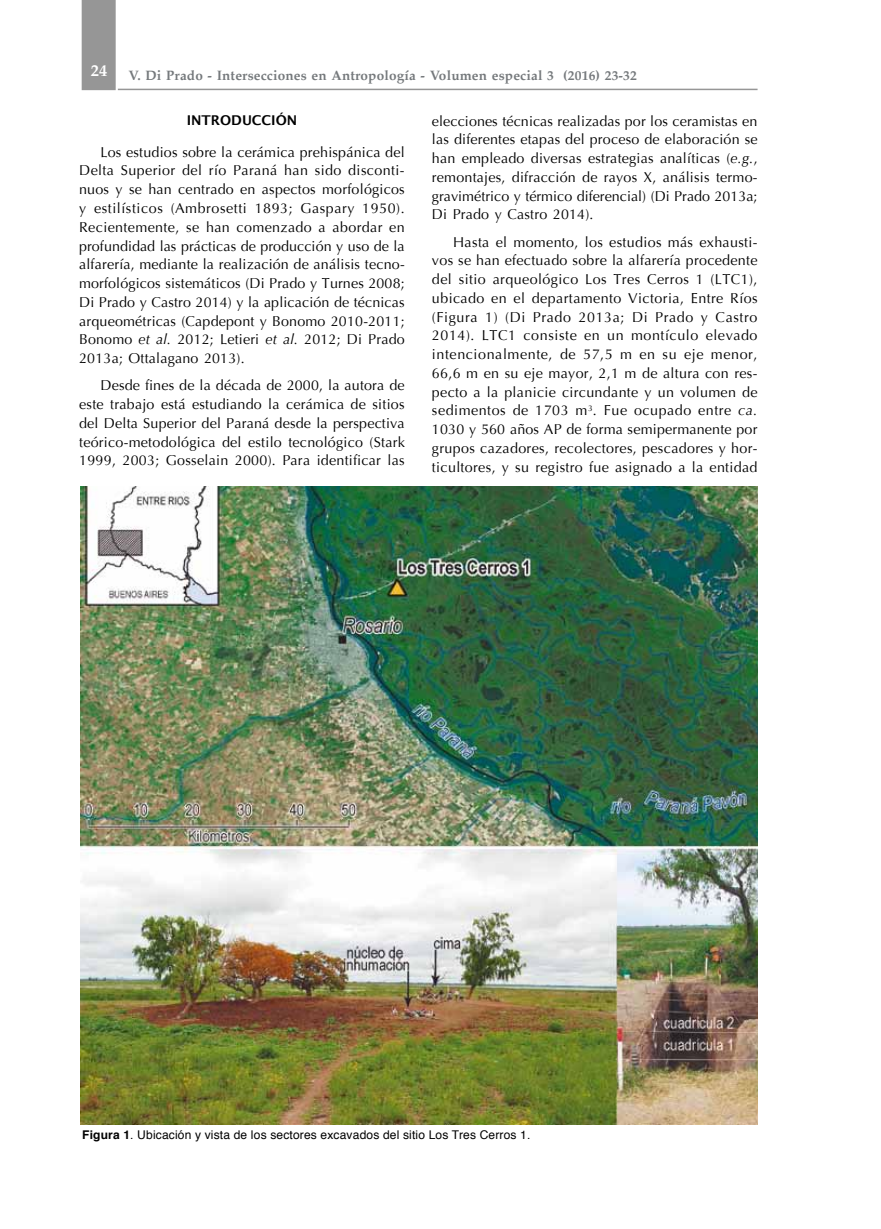
<style>
.page{position:relative;width:881px;height:1229px;background:#fff}
.page>*{position:absolute;margin:0;border:0;box-sizing:border-box;transform-origin:0 0}
.t1{font:700 16.5px "Palatino";color:#fff}
.t2{font:14.25px/18.8px "Optima";letter-spacing:.015em;color:#000;text-align:justify}
.t3{font:700 13.5px "Palatino";letter-spacing:.01em;color:#75797c}
.t4{font:600 13.5px "Lucida Sans";color:#000}
.t5{font:12px "Helvetica";letter-spacing:.015em;color:#000}
.s1{font-style:italic}
.s2{font-weight:700}
</style>
<div class="page">
<hr style="left:118px;top:89px;width:639px;height:1px;background:#969696">
<div style="left:82px;top:0;width:34px;height:90px;background:#969696"></div>
<img style="left:80px;top:487px;width:677px;height:637px">
<p class="t1" style="left:91px;top:56px;width:18px">24</p>
<p class="t3" style="left:128px;top:64px;width:509px">V. Di Prado - Intersecciones en Antropología - Volumen especial 3 (2016) 23-32</p>
<p class="t2" style="left:432px;top:112px;width:327px">elecciones técnicas realizadas por los ceramistas en las diferentes etapas del proceso de elaboración se han empleado diversas estrategias analíticas (<span class="s1">e.g.</span>, remontajes, difracción de rayos X, análisis termo&shy;gravimétrico y térmico diferencial) (Di Prado 2013a; Di Prado y Castro 2014).</p>
<p class="t2" style="left:432px;top:233px;width:327px;text-indent:21px">Hasta el momento, los estudios más exhausti&shy;vos se han efectuado sobre la alfarería procedente del sitio arqueológico Los Tres Cerros 1 (LTC1), ubicado en el departamento Victoria, Entre Ríos (Figura 1) (Di Prado 2013a; Di Prado y Castro 2014). LTC1 consiste en un montículo elevado intencionalmente, de 57,5 m en su eje menor, 66,6 m en su eje mayor, 2,1 m de altura con res&shy;pecto a la planicie circundante y un volumen de sedimentos de 1703 m<sup>3</sup>. Fue ocupado entre <span class="s1">ca.<br></span>1030 y 560 años AP de forma semipermanente por grupos cazadores, recolectores, pescadores y hor&shy;ticultores, y su registro fue asignado a la entidad</p>
<p class="t4" style="left:186px;top:113px;width:112px">INTRODUCCIÓN</p>
<p class="t2" style="left:79px;top:143px;width:327px;text-indent:21px">Los estudios sobre la cerámica prehispánica del Delta Superior del río Paraná han sido disconti&shy;nuos y se han centrado en aspectos morfológicos y estilísticos (Ambrosetti 1893; Gaspary 1950).<br>Recientemente, se han comenzado a abordar en profundidad las prácticas de producción y uso de la alfarería, mediante la realización de análisis tecno&shy;morfológicos sistemáticos (Di Prado y Turnes 2008; Di Prado y Castro 2014) y la aplicación de técnicas arqueométricas (Capdepont y Bonomo 2010-2011; Bonomo <span class="s1">et al.</span> 2012; Letieri <span class="s1">et al.</span> 2012; Di Prado 2013a; Ottalagano 2013).</p>
<p class="t2" style="left:79px;top:376px;width:327px;text-indent:21px">Desde fines de la década de 2000, la autora de este trabajo está estudiando la cerámica de sitios del Delta Superior del Paraná desde la perspectiva teórico-metodológica del estilo tecnológico (Stark 1999, 2003; Gosselain 2000). Para identificar las</p>
<p class="t5" style="left:82px;top:1125px;width:449px"><span class="s2">Figura 1</span>. Ubicación y vista de los sectores excavados del sitio Los Tres Cerros 1.</p>
</div>
